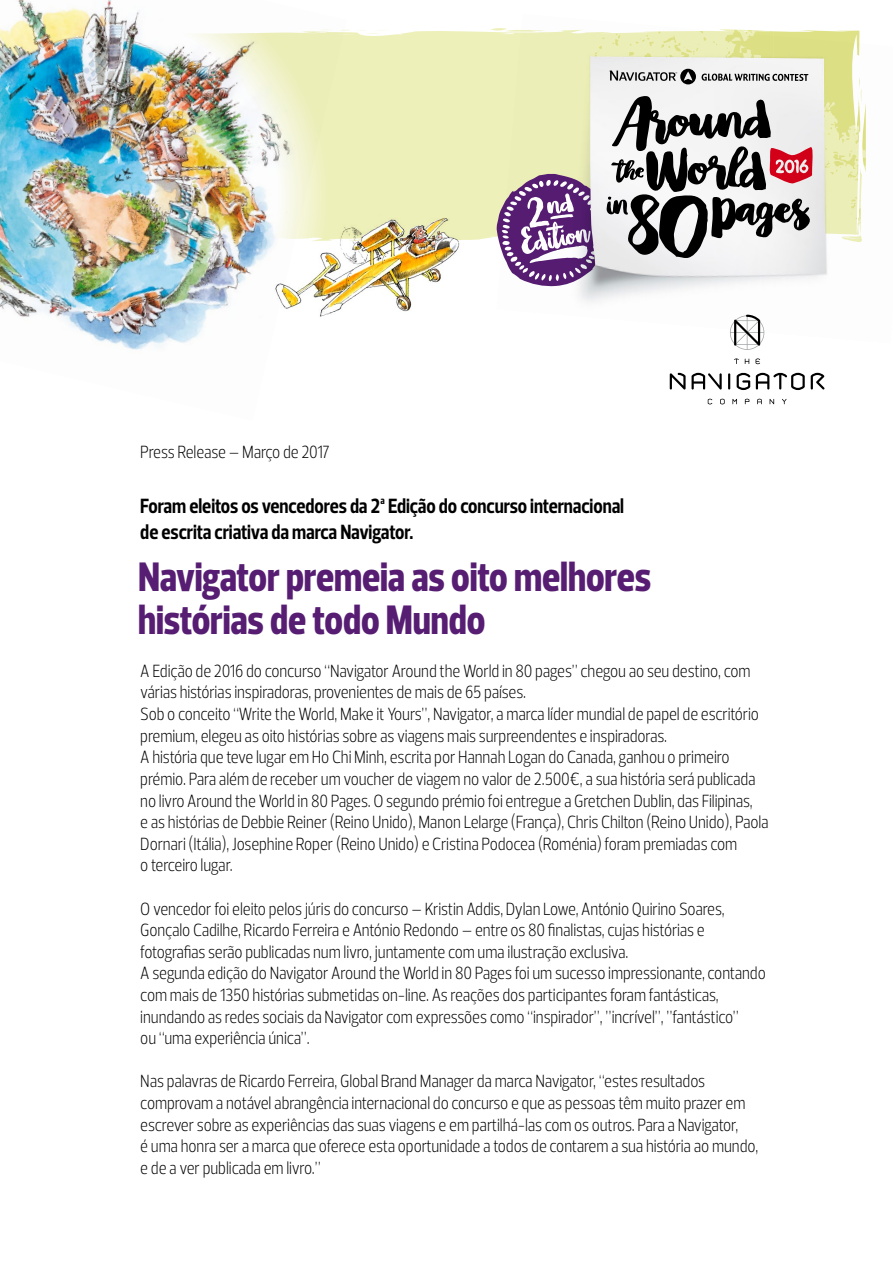
<style>
.page{position:relative;width:893px;height:1263px;background:#fff}
.page>*{position:absolute;margin:0;border:0;box-sizing:border-box;transform-origin:0 0}
.t1{font:700 expanded 42px/43.5px "Prelo Navigator";letter-spacing:-.005em;color:#561d72}
.t2{font:700 21px/25.2px "Prelo Navigator";letter-spacing:-.005em;color:#000}
.t3{font:300 18px/21.6px "Prelo Navigator";letter-spacing:-.005em;color:#000}
</style>
<div class="page">
<div style="left:347px;top:29px;width:143px;height:211px;background:#eef0b9"></div>
<svg style="left:393px;top:33px;width:10px;height:2px"></svg>
<img style="left:0;top:0;width:347px;height:350px">
<img style="left:578px;top:30px;width:288px;height:272px">
<svg style="left:490px;top:28px;width:340px;height:259px"></svg>
<svg style="left:730px;top:314px;width:35px;height:36px"></svg>
<svg style="left:670px;top:358px;width:155px;height:46px"></svg>
<img style="left:270px;top:190px;width:205px;height:160px">
<p class="t3" style="left:140px;top:442px;width:191px">Press Release – Março de 2017</p>
<p class="t2" style="left:140px;top:494px;width:485px">Foram eleitos os vencedores da 2ª Edição do concurso internacional de escrita criativa da marca Navigator.</p>
<h1 class="t1" style="left:138px;top:555px;width:514px">Navigator premeia as oito melhores histórias de todo Mundo</h1>
<p class="t3" style="left:140px;top:660px;width:630px">A Edição de 2016 do concurso “Navigator Around the World in 80 pages” chegou ao seu destino, com várias histórias inspiradoras, provenientes de mais de 65 países.<br>Sob o conceito “Write the World, Make it Yours”, Navigator, a marca líder mundial de papel de escritório premium, elegeu as oito histórias sobre as viagens mais surpreendentes e inspiradoras.<br>A história que teve lugar em Ho Chi Minh, escrita por Hannah Logan do Canada, ganhou o primeiro prémio. Para além de receber um voucher de viagem no valor de 2.500€, a sua história será publicada no livro Around the World in 80 Pages. O segundo prémio foi entregue a Gretchen Dublin, das Filipinas,<br>e as histórias de Debbie Reiner (Reino Unido), Manon Lelarge (França), Chris Chilton (Reino Unido), Paola Dornari (Itália), Josephine Roper (Reino Unido) e Cristina Podocea (Roménia) foram premiadas com<br>o terceiro lugar.</p>
<p class="t3" style="left:140px;top:898px;width:627px">O vencedor foi eleito pelos júris do concurso – Kristin Addis, Dylan Lowe, António Quirino Soares, Gonçalo Cadilhe, Ricardo Ferreira e António Redondo – entre os 80 finalistas, cujas histórias e fotografias serão publicadas num livro, juntamente com uma ilustração exclusiva.<br>A segunda edição do Navigator Around the World in 80 Pages foi um sucesso impressionante, contando com mais de 1350 histórias submetidas on-line. As reações dos participantes foram fantásticas, inundando as redes sociais da Navigator com expressões como “inspirador”, ”incrível”, ”fantástico”<br>ou “uma experiência única”.</p>
<p class="t3" style="left:140px;top:1070px;width:619px">Nas palavras de Ricardo Ferreira, Global Brand Manager da marca Navigator, “estes resultados comprovam a notável abrangência internacional do concurso e que as pessoas têm muito prazer em escrever sobre as experiências das suas viagens e em partilhá-las com os outros. Para a Navigator,<br>é uma honra ser a marca que oferece esta oportunidade a todos de contarem a sua história ao mundo, e de a ver publicada em livro.”</p>
</div>
